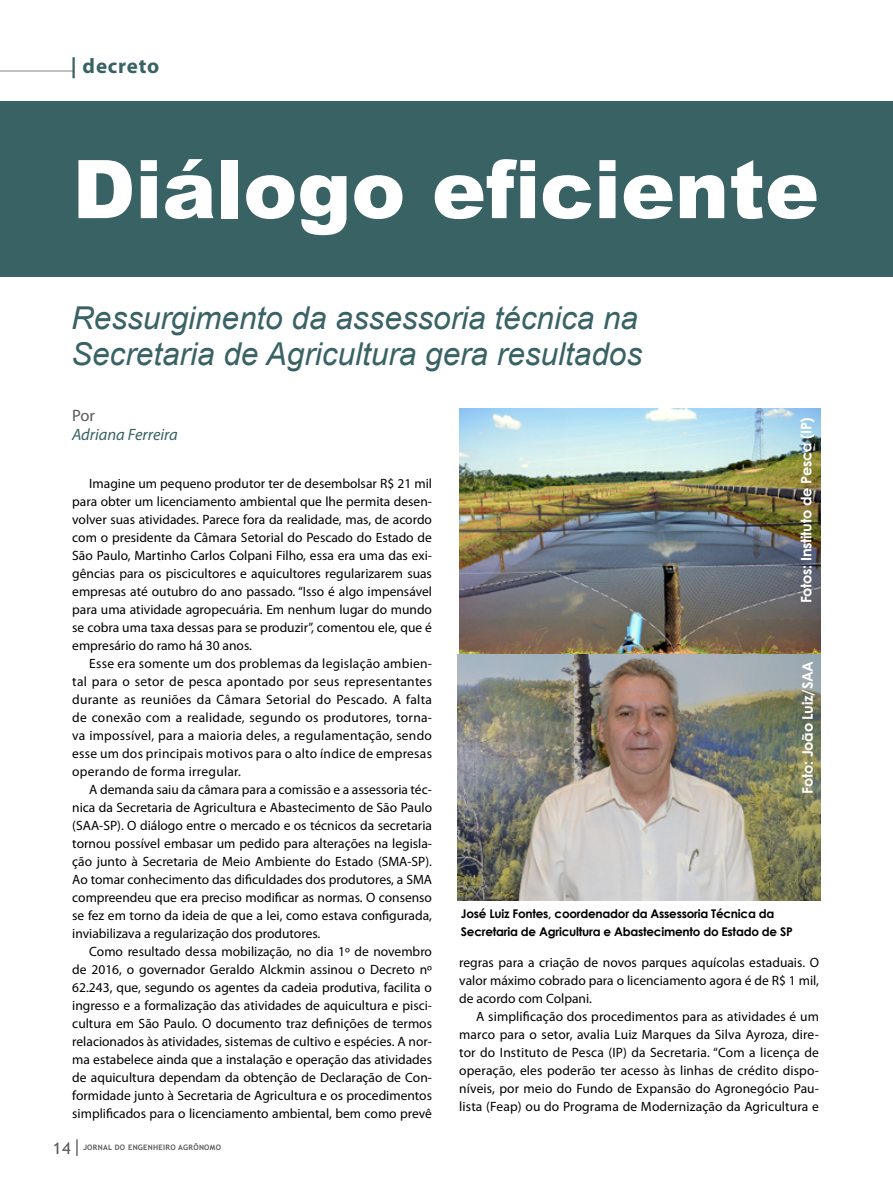
<style>
.page{position:relative;width:893px;height:1191px;background:#fff}
.page>*{position:absolute;margin:0;border:0;box-sizing:border-box;transform-origin:0 0}
.t1{font:900 81px "Arial";color:#fff}
.t2{font:italic 31.5px/35.5px "Arial";color:#396264}
.t3{font:700 21px "Myriad Pro";letter-spacing:.04em;color:#396264}
.t4{font:italic 16.5px "Myriad Pro";color:#396264}
.t5{font:16.5px "Myriad Pro";color:#58595b}
.t6{font:700 14.55px "Century Gothic";letter-spacing:-.02em;color:#fff}
.t7{font:13.5px/18px "Myriad Pro";color:#000;text-align:justify}
.t8{font:700 12px/18px "Century Gothic";letter-spacing:-.02em;color:#000}
.t9{font:700 7.5px "Trebuchet MS";letter-spacing:.04em;color:#58595b}
.s1{font-weight:400;font-size:16.5px}
</style>
<div class="page">
<div style="left:0;top:101px;width:893px;height:175px;background:#396264"></div>
<hr style="left:0;top:70px;width:74px;height:2px;background:#58595b">
<svg style="left:77px;top:1139px;width:1px;height:16px"></svg>
<img style="left:459px;top:408px;width:362px;height:246px">
<img style="left:458px;top:654px;width:363px;height:246px">
<h3 class="t3" style="left:71px;top:52px;width:90px">| decreto</h3>
<h1 class="t1" style="left:72px;top:130px;width:748px">Diálogo eficiente</h1>
<h2 class="t2" style="left:71px;top:300px;width:573px">Ressurgimento da assessoria técnica na<br>Secretaria de Agricultura gera resultados</h2>
<p class="t5" style="left:72px;top:405px;width:24px">Por</p>
<p class="t4" style="left:72px;top:424px;width:107px">Adriana Ferreira</p>
<p class="t7" style="left:72px;top:474px;width:361px;text-indent:17px">Imagine um pequeno produtor ter de desembolsar R$ 21 mil para obter um licenciamento ambiental que lhe permita desen&shy;volver suas atividades. Parece fora da realidade, mas, de acordo com o presidente da Câmara Setorial do Pescado do Estado de São Paulo, Martinho Carlos Colpani Filho, essa era uma das exi&shy;gências para os piscicultores e aquicultores regularizarem suas empresas até outubro do ano passado. “Isso é algo impensável para uma atividade agropecuária. Em nenhum lugar do mundo se cobra uma taxa dessas para se produzir”, comentou ele, que é empresário do ramo há 30 anos.</p>
<p class="t7" style="left:72px;top:654px;width:361px;text-indent:17px">Esse era somente um dos problemas da legislação ambien&shy;tal para o setor de pesca apontado por seus representantes durante as reuniões da Câmara Setorial do Pescado. A falta de conexão com a realidade, segundo os produtores, torna&shy;va impossível, para a maioria deles, a regulamentação, sendo esse um dos principais motivos para o alto índice de empresas operando de forma irregular.</p>
<p class="t7" style="left:72px;top:780px;width:361px;text-indent:17px">A demanda saiu da câmara para a comissão e a assessoria téc&shy;nica da Secretaria de Agricultura e Abastecimento de São Paulo (SAA-SP). O diálogo entre o mercado e os técnicos da secretaria tornou possível embasar um pedido para alterações na legisla&shy;ção junto à Secretaria de Meio Ambiente do Estado (SMA-SP).<br>Ao tomar conhecimento das dificuldades dos produtores, a SMA compreendeu que era preciso modificar as normas. O consenso se fez em torno da ideia de que a lei, como estava configurada, inviabilizava a regularização dos produtores.</p>
<p class="t7" style="left:72px;top:942px;width:361px;text-indent:17px">Como resultado dessa mobilização, no dia 1º de novembro de 2016, o governador Geraldo Alckmin assinou o Decreto nº 62.243, que, segundo os agentes da cadeia produtiva, facilita o ingresso e a formalização das atividades de aquicultura e pisci&shy;cultura em São Paulo. O documento traz definições de termos relacionados às atividades, sistemas de cultivo e espécies. A nor&shy;ma estabelece ainda que a instalação e operação das atividades de aquicultura dependam da obtenção de Declaração de Con&shy;formidade junto à Secretaria de Agricultura e os procedimentos simplificados para o licenciamento ambiental, bem como prevê</p>
<p class="t9" style="left:53px;top:1143px;width:170px"><span class="s1">14</span> JORNAL DO ENGENHEIRO AGRÔNOMO</p>
<p class="t6" style="left:797px;top:603px;width:188px;rotate:-90deg">Fotos: Instituto de Pesca (IP)</p>
<p class="t6" style="left:798px;top:793px;width:134px;rotate:-90deg">Foto: João Luiz/SAA</p>
<p class="t8" style="left:461px;top:904px;width:333px">José Luiz Fontes, coordenador da Assessoria Técnica da<br>Secretaria de Agricultura e Abastecimento do Estado de SP</p>
<p class="t7" style="left:459px;top:953px;width:361px">regras para a criação de novos parques aquícolas estaduais. O valor máximo cobrado para o licenciamento agora é de R$ 1 mil, de acordo com Colpani.</p>
<p class="t7" style="left:459px;top:1007px;width:361px;text-indent:17px">A simplificação dos procedimentos para as atividades é um marco para o setor, avalia Luiz Marques da Silva Ayroza, dire&shy;tor do Instituto de Pesca (IP) da Secretaria. “Com a licença de operação, eles poderão ter acesso às linhas de crédito dispo&shy;níveis, por meio do Fundo de Expansão do Agronegócio Pau&shy;lista (Feap) ou do Programa de Modernização da Agricultura e</p>
</div>
